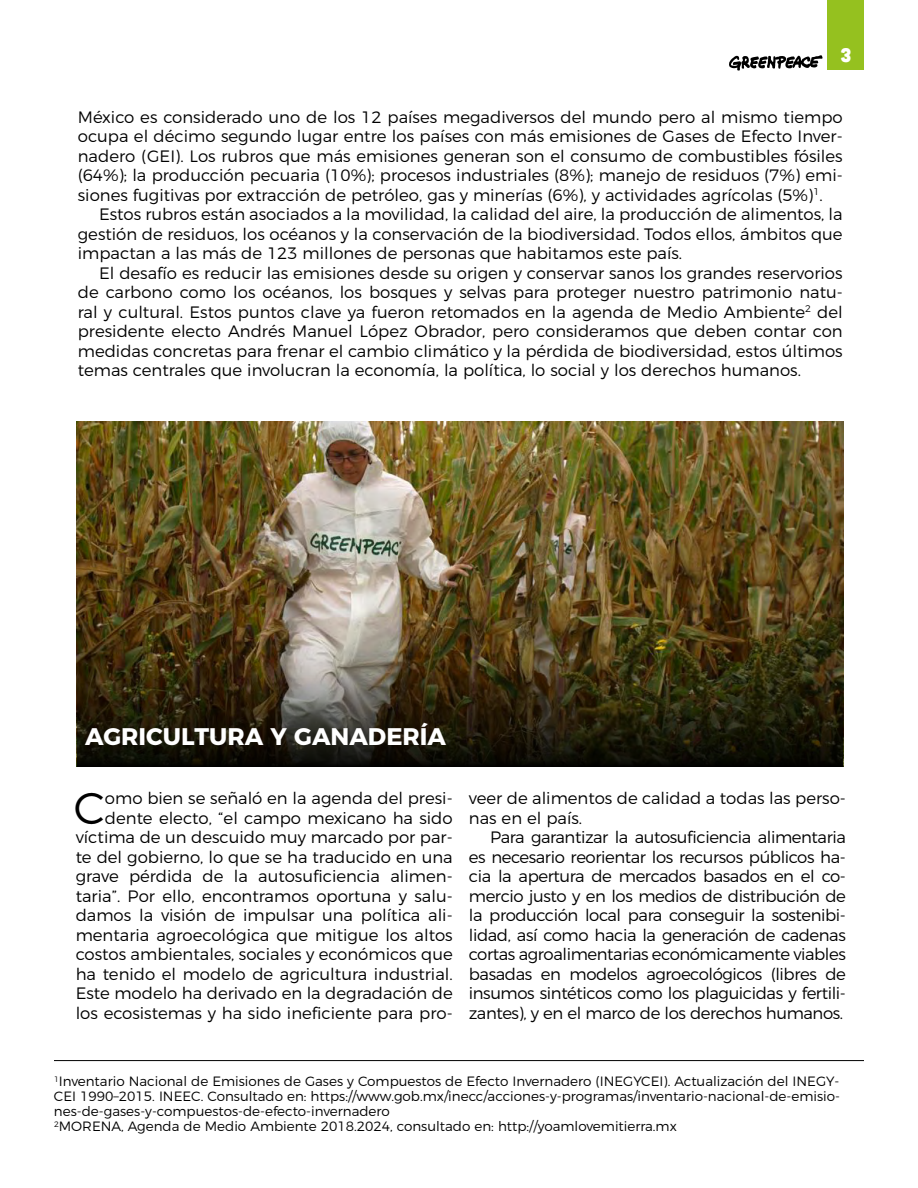
<style>
.page{position:relative;width:918px;height:1188px;background:#fff}
.page>*{position:absolute;margin:0;border:0;box-sizing:border-box;transform-origin:0 0}
.t1{font:300 44.4px "Montserrat";color:#000}
.t2{font:700 24px "Montserrat";color:#fff}
.t3{font:19.5px "Cubano";color:#fff}
.t4{font:300 16.5px/19.5px "Montserrat";color:#000;text-align:justify}
.t5{font:300 13.5px/15px "Montserrat";color:#000}
</style>
<div class="page">
<svg style="left:729px;top:55px;width:94px;height:16px"></svg>
<div style="left:828px;top:0;width:36px;height:69px;background:#95c11f"></div>
<img style="left:77px;top:421px;width:767px;height:346px">
<svg style="left:78px;top:657px;width:765px;height:110px;background:#2d2714"></svg>
<hr style="left:54px;top:1060px;width:810px;height:1px;background:#000">
<p class="t3" style="left:840px;top:41px;width:13px">3</p>
<p class="t4" style="left:78px;top:106px;width:767px">México es considerado uno de los 12 países megadiversos del mundo pero al mismo tiempo ocupa el décimo segundo lugar entre los países con más emisiones de Gases de Efecto Inver&shy;nadero (GEI). Los rubros que más emisiones generan son el consumo de combustibles fósiles (64%); la producción pecuaria (10%); procesos industriales (8%); manejo de residuos (7%) emi&shy;siones fugitivas por extracción de petróleo, gas y minerías (6%), y actividades agrícolas (5%)<sup>1</sup>.</p>
<p class="t4" style="left:78px;top:203px;width:766px;text-indent:21px">Estos rubros están asociados a la movilidad, la calidad del aire, la producción de alimentos, la gestión de residuos, los océanos y la conservación de la biodiversidad. Todos ellos, ámbitos que impactan a las más de 123 millones de personas que habitamos este país.</p>
<p class="t4" style="left:78px;top:262px;width:767px;text-indent:21px">El desafío es reducir las emisiones desde su origen y conservar sanos los grandes reservorios de carbono como los océanos, los bosques y selvas para proteger nuestro patrimonio natu&shy;ral y cultural. Estos puntos clave ya fueron retomados en la agenda de Medio Ambiente<sup>2</sup> del presidente electo Andrés Manuel López Obrador, pero consideramos que deben contar con medidas concretas para frenar el cambio climático y la pérdida de biodiversidad, estos últimos temas centrales que involucran la economía, la política, lo social y los derechos humanos.</p>
<h2 class="t2" style="left:85px;top:716px;width:362px">AGRICULTURA Y GANADERÍA</h2>
<p class="t4" style="left:76px;top:787px;width:379px;text-align:right">omo bien se señaló en la agenda del presi&shy;dente electo, “el campo mexicano ha sido víctima de un descuido muy marcado por par&shy;te del gobierno, lo que se ha traducido en una grave pérdida de la autosuficiencia alimen&shy;taria”. Por ello, encontramos oportuna y salu&shy;damos la visión de impulsar una política ali&shy;mentaria agroecológica que mitigue los altos costos ambientales, sociales y económicos que ha tenido el modelo de agricultura industrial.<br>Este modelo ha derivado en la degradación de los ecosistemas y ha sido ineficiente para pro-</p>
<p class="t4" style="left:469px;top:787px;width:378px">veer de alimentos de calidad a todas las perso&shy;nas en el país.</p>
<h1 class="t1" style="left:74px;top:773px;width:33px">C</h1>
<p class="t4" style="left:469px;top:826px;width:379px;text-indent:21px">Para garantizar la autosuficiencia alimentaria es necesario reorientar los recursos públicos ha&shy;cia la apertura de mercados basados en el co&shy;mercio justo y en los medios de distribución de la producción local para conseguir la sostenibi&shy;lidad, así como hacia la generación de cadenas cortas agroalimentarias económicamente viables basadas en modelos agroecológicos (libres de insumos sintéticos como los plaguicidas y fertili&shy;zantes), y en el marco de los derechos humanos.</p>
<p class="t5" style="left:54px;top:1073px;width:788px"><sup>1</sup>Inventario Nacional de Emisiones de Gases y Compuestos de Efecto Invernadero (INEGYCEI). Actualización del INEGY-CEI 1990–2015. INEEC. Consultado en: https://www.gob.mx/inecc/acciones-y-programas/inventario-nacional-de-emisio&shy;nes-de-gases-y-compuestos-de-efecto-invernadero<br><sup>2</sup>MORENA, Agenda de Medio Ambiente 2018.2024, consultado en: http://yoamlovemitierra.mx</p>
</div>
